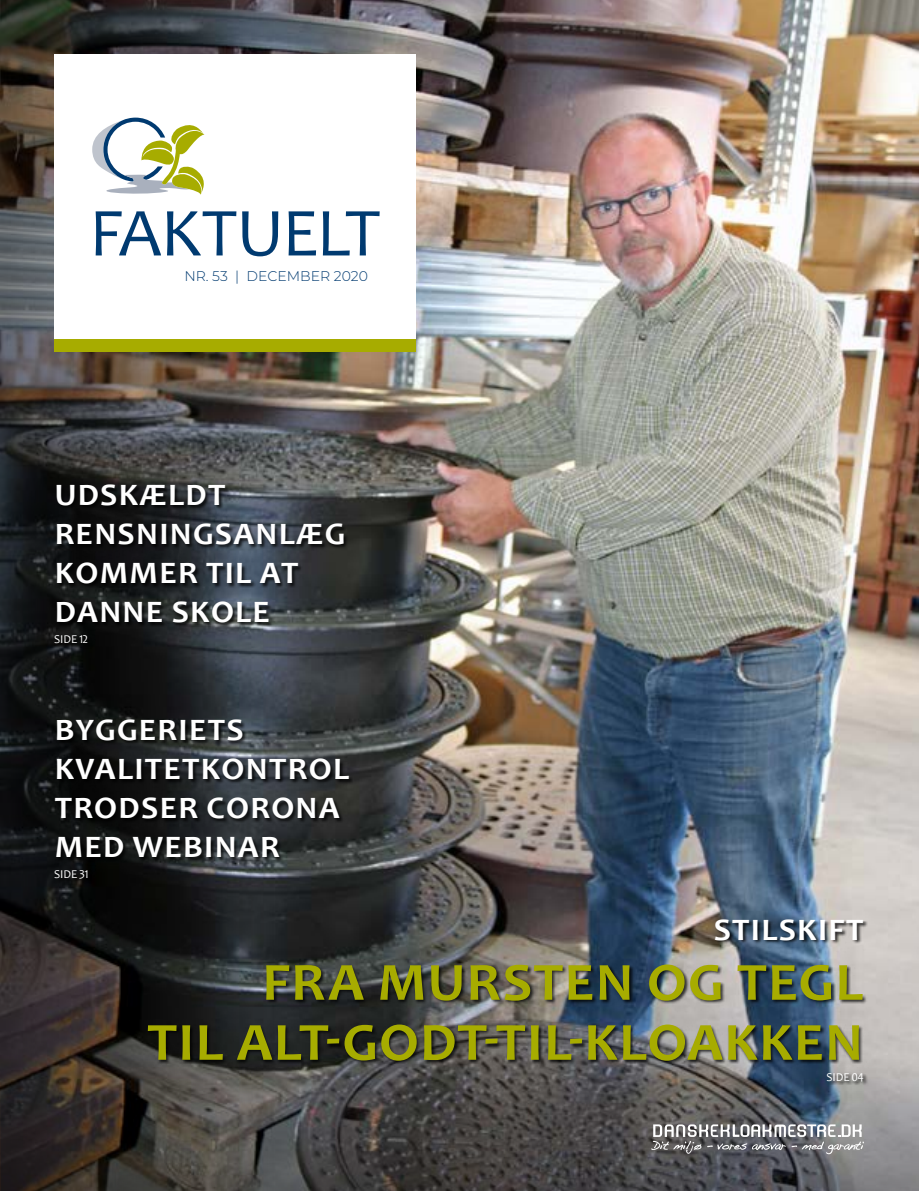
<style>
.page{position:relative;width:919px;height:1191px;background:#fff}
.page>*{position:absolute;margin:0;border:0;box-sizing:border-box;transform-origin:0 0}
.t1{font:69.3px "Candara";letter-spacing:-.025em;color:#003a70}
.t2{font:700 54.15px/60px "Candara";letter-spacing:.02em;color:#a7ac00;text-align:right;scale:1.05 1}
.t3{font:700 31.35px/39px "Candara";letter-spacing:.04em;color:#fff;scale:1.05 1}
.t4{font:300 14.1px "Montserrat";color:#003a70}
.t5{font:12px "Candara";letter-spacing:-.01em;color:#fff}
</style>
<div class="page">
<img style="left:888px;top:0;width:30px;height:730px">
<svg style="left:888px;top:730px;width:30px;height:461px;background:#bfbbb9"></svg>
<img style="left:0;top:0;width:888px;height:1191px">
<div style="left:54px;top:54px;width:361px;height:298px;background:#fff"></div>
<div style="left:54px;top:339px;width:361px;height:13px;background:#a7ac00"></div>
<svg style="left:651px;top:1124px;width:213px;height:30px;background:#88888b"></svg>
<svg style="left:92px;top:118px;width:112px;height:77px"></svg>
<div style="left:148px;top:921px;width:720px;height:165px;background:#000;opacity:.75"></div>
<div style="left:54px;top:721px;width:299px;height:162px;background:#000;opacity:.75"></div>
<div style="left:54px;top:487px;width:294px;height:162px;background:#000;opacity:.75"></div>
<h1 class="t1" style="left:89px;top:189px;width:292px">FAKTUELT</h1>
<p class="t4" style="left:184px;top:266px;width:185px">NR. 53 | DECEMBER 2020</p>
<p class="t3" style="left:55px;top:475px;width:278px">UDSKÆLDT<br>RENSNINGSANLÆG<br>KOMMER TIL AT<br>DANNE SKOLE</p>
<p class="t5" style="left:54px;top:632px;width:35px">SIDE 12</p>
<p class="t3" style="left:55px;top:710px;width:282px">BYGGERIETS<br>KVALITETKONTROL<br>TRODSER CORONA<br>MED WEBINAR</p>
<p class="t5" style="left:54px;top:866px;width:36px">SIDE 31</p>
<p class="t3" style="left:713px;top:909px;width:144px">STILSKIFT</p>
<h2 class="t2" style="left:147px;top:951px;width:683px">FRA MURSTEN OG TEGL<br>TIL ALT-GODT-TIL-KLOAKKEN</h2>
<p class="t5" style="left:826px;top:1069px;width:39px">SIDE 04</p>
</div>
